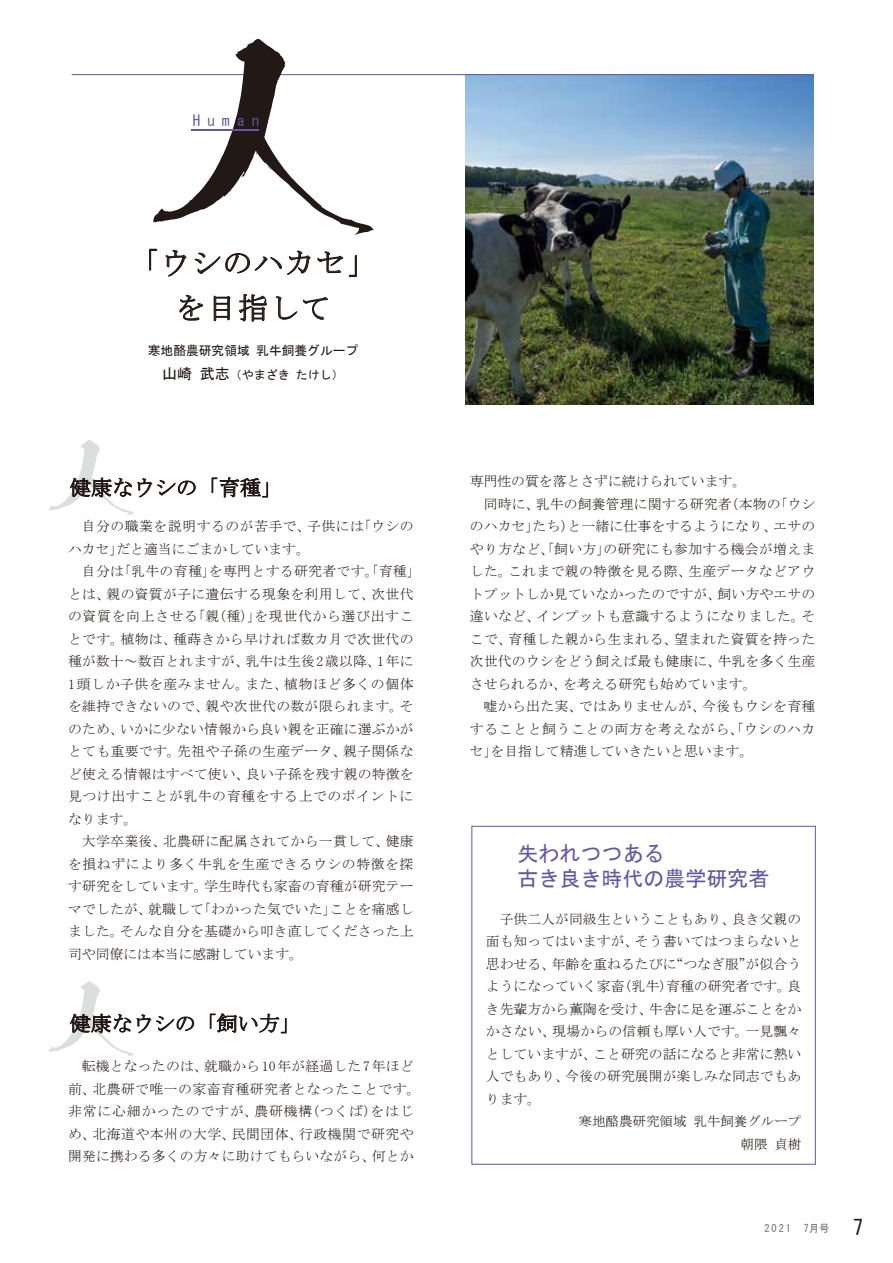
<style>
.page{position:relative;width:893px;height:1263px;background:#fff}
.page>*{position:absolute;margin:0;border:0;box-sizing:border-box;transform-origin:0 0}
.t1{font:30px/45px "MS Mincho";letter-spacing:.04em;color:#221815;text-align:center}
.t2{font:21.3px "MS Mincho";color:#221815}
.t3{font:21px/25.2px "MS Gothic";color:#6356a3}
.t4{font:15px "MS Gothic";letter-spacing:.48em;color:#6356a3}
.t5{font:13.8px/22.5px "MS Mincho";letter-spacing:.025em;color:#221815}
.t6{font:13.5px/22.5px "MS Mincho";color:#221815;text-align:right}
.t7{font:12.75px "MS Gothic";color:#221815}
.t8{font:12px "MS Gothic";color:#221815}
.t9{font:10.5px "MS Gothic";letter-spacing:.18em;color:#727171}
.s1{font-size:15px}
.s2{font-size:21px;color:#221815}
</style>
<div class="page">
<div style="left:472px;top:826px;width:344px;height:338px;border:1px solid #6356a3"></div>
<svg style="left:49px;top:981px;width:145px;height:75px"></svg>
<svg style="left:210px;top:1013px;width:77px;height:20px"></svg>
<svg style="left:49px;top:440px;width:147px;height:75px"></svg>
<svg style="left:212px;top:477px;width:56px;height:20px"></svg>
<img style="left:466px;top:75px;width:347px;height:329px">
<svg style="left:149px;top:249px;width:8px;height:21px"></svg>
<svg style="left:166px;top:250px;width:20px;height:26px"></svg>
<svg style="left:195px;top:251px;width:115px;height:24px"></svg>
<svg style="left:317px;top:251px;width:26px;height:22px"></svg>
<svg style="left:349px;top:255px;width:8px;height:22px"></svg>
<svg style="left:180px;top:295px;width:23px;height:25px"></svg>
<svg style="left:214px;top:295px;width:16px;height:26px"></svg>
<svg style="left:239px;top:294px;width:28px;height:27px"></svg>
<svg style="left:276px;top:296px;width:21px;height:24px"></svg>
<svg style="left:303px;top:297px;width:25px;height:23px"></svg>
<hr style="left:72px;top:74px;width:741px;height:1px;background:#6356a3">
<svg style="left:153px;top:39px;width:221px;height:196px"></svg>
<hr style="left:192px;top:129px;width:67px;height:2px;background:#6356a3">
<p class="t4" style="left:193px;top:113px;width:68px">Human</p>
<h1 class="t1" style="left:129px;top:240px;width:250px">「ウシのハカセ」を目指して</h1>
<p class="t7" style="left:148px;top:344px;width:212px">寒地酪農研究領域 乳牛飼養グループ</p>
<p class="t8" style="left:162px;top:369px;width:183px"><span class="s1">山崎 武志</span>（やまざき たけし）</p>
<h2 class="t2" style="left:70px;top:477px;width:214px">健康なウシの「育種」</h2>
<p class="t5" style="left:68px;top:515px;width:354px">　自分の職業を説明するのが苦手で、子供には「ウシのハカセ」だと適当にごまかしています。<br>　自分は「乳牛の育種」を専門とする研究者です。「育種」とは、親の資質が子に遺伝する現象を利用して、次世代の資質を向上させる「親（種）」を現世代から選び出すことです。植物は、種蒔きから早ければ数カ月で次世代の種が数十～数百とれますが、乳牛は生後 2歳以降、1年に<br>1頭しか子供を産みません。また、植物ほど多くの個体を維持できないので、親や次世代の数が限られます。そのため、いかに少ない情報から良い親を正確に選ぶかがとても重要です。先祖や子孫の生産データ、親子関係など使える情報はすべて使い、良い子孫を残す親の特徴を見つけ出すことが乳牛の育種をする上でのポイントになります。<br>　大学卒業後、北農研に配属されてから一貫して、健康を損ねずにより多く牛乳を生産できるウシの特徴を探す研究をしています。学生時代も家畜の育種が研究テーマでしたが、就職して「わかった気でいた」ことを痛感しました。そんな自分を基礎から叩き直してくださった上司や同僚には本当に感謝しています。</p>
<p class="t5" style="left:68px;top:1055px;width:354px">　転機となったのは、就職から 10年が経過した 7年ほど前、北農研で唯一の家畜育種研究者となったことです。非常に心細かったのですが、農研機構（つくば）をはじめ、北海道や本州の大学、民間団体、行政機関で研究や開発に携わる多くの方々に助けてもらいながら、何とか</p>
<p class="t5" style="left:470px;top:470px;width:347px">専門性の質を落とさずに続けられています。<br>　同時に、乳牛の飼養管理に関する研究者（本物の「ウシのハカセ」たち）と一緒に仕事をするようになり、エサのやり方など、「飼い方」の研究にも参加する機会が増えました。これまで親の特徴を見る際、生産データなどアウトプットしか見ていなかったのですが、飼い方やエサの違いなど、インプットも意識するようになりました。そこで、育種した親から生まれる、望まれた資質を持った次世代のウシをどう飼えば最も健康に、牛乳を多く生産させられるか、を考える研究も始めています。<br>　嘘から出た実、ではありませんが、今後もウシを育種することと飼うことの両方を考えながら、「ウシのハカセ」を目指して精進していきたいと思います。</p>
<h3 class="t3" style="left:517px;top:840px;width:253px">失われつつある<br>古き良き時代の農学研究者</h3>
<p class="t5" style="left:486px;top:908px;width:317px;text-align:justify">　子供二人が同級生ということもあり、良き父親の面も知ってはいますが、そう書いてはつまらないと思わせる、年齢を重ねるたびに“つなぎ服”が似合うようになっていく家畜（乳牛）育種の研究者です。良き先輩方から薫陶を受け、牛舎に足を運ぶことをかかさない、現場からの信頼も厚い人です。一見飄々としていますが、こと研究の話になると非常に熱い人でもあり、今後の研究展開が楽しみな同志でもあります。</p>
<p class="t6" style="left:579px;top:1110px;width:224px">寒地酪農研究領域 乳牛飼養グループ朝隈 貞樹</p>
<p class="t9" style="left:764px;top:1223px;width:101px">2021　7月号 <span class="s2">7</span></p>
</div>
